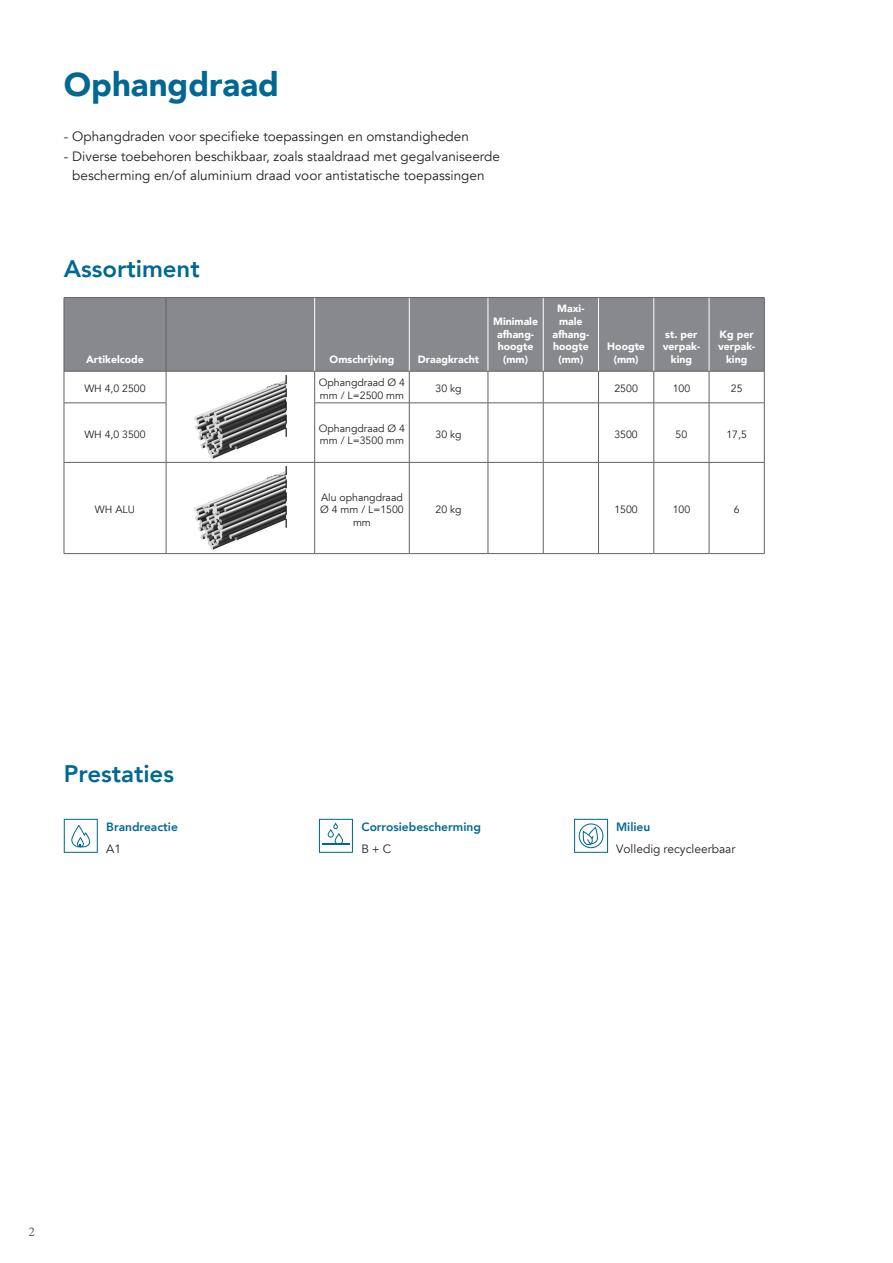
<style>
.page{position:relative;width:893px;height:1263px;background:#fff}
.page>*{position:absolute;margin:0;border:0;box-sizing:border-box;transform-origin:0 0}
.t1{font:900 33px "Avenir";color:#006893}
.t2{font:800 24px "Avenir";color:#006893}
.t3{font:13.5px/19.5px "Avenir";color:#231f20;text-align:center}
.t4{font:13.5px "Minion Pro";color:#636366}
.t5{font:800 12px "Avenir";color:#006893}
.t6{font:12px "Avenir";color:#231f20}
.t7{font:10.5px/12.6px "Avenir";color:#231f20}
.t8{font:900 10.5px/12.6px "Avenir";color:#fff;text-align:center}
</style>
<div class="page">
<div style="left:65px;top:298px;width:699px;height:73px;background:#87898c"></div>
<hr style="left:64px;top:371px;width:1px;height:32px;background:#636366">
<hr style="left:64px;top:403px;width:1px;height:59px;background:#636366">
<hr style="left:64px;top:463px;width:1px;height:90px;background:#636366">
<hr style="left:166px;top:371px;width:1px;height:32px;background:#636366">
<hr style="left:166px;top:403px;width:1px;height:59px;background:#636366">
<hr style="left:166px;top:463px;width:1px;height:90px;background:#636366">
<hr style="left:314px;top:371px;width:1px;height:32px;background:#636366">
<hr style="left:314px;top:403px;width:1px;height:59px;background:#636366">
<hr style="left:314px;top:463px;width:1px;height:90px;background:#636366">
<hr style="left:409px;top:371px;width:1px;height:32px;background:#636366">
<hr style="left:409px;top:403px;width:1px;height:59px;background:#636366">
<hr style="left:409px;top:463px;width:1px;height:90px;background:#636366">
<hr style="left:488px;top:371px;width:1px;height:32px;background:#636366">
<hr style="left:543px;top:371px;width:1px;height:32px;background:#636366">
<hr style="left:598px;top:371px;width:1px;height:32px;background:#636366">
<hr style="left:653px;top:371px;width:1px;height:32px;background:#636366">
<hr style="left:709px;top:371px;width:1px;height:32px;background:#636366">
<hr style="left:764px;top:371px;width:1px;height:32px;background:#636366">
<hr style="left:488px;top:403px;width:1px;height:59px;background:#636366">
<hr style="left:543px;top:403px;width:1px;height:59px;background:#636366">
<hr style="left:598px;top:403px;width:1px;height:59px;background:#636366">
<hr style="left:653px;top:403px;width:1px;height:59px;background:#636366">
<hr style="left:709px;top:403px;width:1px;height:59px;background:#636366">
<hr style="left:764px;top:403px;width:1px;height:59px;background:#636366">
<hr style="left:488px;top:463px;width:1px;height:90px;background:#636366">
<hr style="left:543px;top:463px;width:1px;height:90px;background:#636366">
<hr style="left:598px;top:463px;width:1px;height:90px;background:#636366">
<hr style="left:653px;top:463px;width:1px;height:90px;background:#636366">
<hr style="left:709px;top:463px;width:1px;height:90px;background:#636366">
<hr style="left:764px;top:463px;width:1px;height:90px;background:#636366">
<hr style="left:314px;top:298px;width:1px;height:73px;background:#fff">
<hr style="left:409px;top:298px;width:1px;height:73px;background:#fff">
<hr style="left:488px;top:298px;width:1px;height:73px;background:#fff">
<hr style="left:543px;top:298px;width:1px;height:73px;background:#fff">
<hr style="left:598px;top:298px;width:1px;height:73px;background:#fff">
<hr style="left:653px;top:298px;width:1px;height:73px;background:#fff">
<hr style="left:64px;top:553px;width:102px;height:1px;background:#636366">
<hr style="left:166px;top:553px;width:149px;height:1px;background:#636366">
<hr style="left:315px;top:553px;width:94px;height:1px;background:#636366">
<hr style="left:409px;top:553px;width:79px;height:1px;background:#636366">
<hr style="left:488px;top:553px;width:55px;height:1px;background:#636366">
<hr style="left:543px;top:553px;width:55px;height:1px;background:#636366">
<hr style="left:598px;top:553px;width:56px;height:1px;background:#636366">
<hr style="left:654px;top:553px;width:55px;height:1px;background:#636366">
<hr style="left:709px;top:553px;width:55px;height:1px;background:#636366">
<hr style="left:166px;top:298px;width:1px;height:73px;background:#636366">
<hr style="left:64px;top:297px;width:102px;height:1px;background:#636366">
<hr style="left:64px;top:298px;width:1px;height:73px;background:#636366">
<hr style="left:166px;top:297px;width:149px;height:1px;background:#636366">
<hr style="left:315px;top:297px;width:94px;height:1px;background:#636366">
<hr style="left:409px;top:297px;width:79px;height:1px;background:#636366">
<hr style="left:488px;top:297px;width:55px;height:1px;background:#636366">
<hr style="left:543px;top:297px;width:55px;height:1px;background:#636366">
<hr style="left:598px;top:297px;width:56px;height:1px;background:#636366">
<hr style="left:654px;top:297px;width:55px;height:1px;background:#636366">
<hr style="left:709px;top:297px;width:55px;height:1px;background:#636366">
<hr style="left:764px;top:298px;width:1px;height:73px;background:#636366">
<hr style="left:709px;top:298px;width:1px;height:73px;background:#fff">
<hr style="left:64px;top:371px;width:102px;height:1px;background:#636366">
<hr style="left:166px;top:371px;width:149px;height:1px;background:#636366">
<hr style="left:315px;top:371px;width:94px;height:1px;background:#636366">
<hr style="left:409px;top:371px;width:79px;height:1px;background:#636366">
<hr style="left:488px;top:371px;width:55px;height:1px;background:#636366">
<hr style="left:543px;top:371px;width:55px;height:1px;background:#636366">
<hr style="left:598px;top:371px;width:56px;height:1px;background:#636366">
<hr style="left:654px;top:371px;width:55px;height:1px;background:#636366">
<hr style="left:709px;top:371px;width:55px;height:1px;background:#636366">
<hr style="left:64px;top:403px;width:102px;height:1px;background:#636366">
<hr style="left:314px;top:403px;width:95px;height:1px;background:#636366">
<hr style="left:409px;top:403px;width:79px;height:1px;background:#636366">
<hr style="left:488px;top:403px;width:55px;height:1px;background:#636366">
<hr style="left:543px;top:403px;width:55px;height:1px;background:#636366">
<hr style="left:598px;top:403px;width:56px;height:1px;background:#636366">
<hr style="left:654px;top:403px;width:55px;height:1px;background:#636366">
<hr style="left:709px;top:403px;width:55px;height:1px;background:#636366">
<hr style="left:64px;top:462px;width:102px;height:1px;background:#636366">
<hr style="left:166px;top:462px;width:149px;height:1px;background:#636366">
<hr style="left:315px;top:462px;width:94px;height:1px;background:#636366">
<hr style="left:409px;top:462px;width:79px;height:1px;background:#636366">
<hr style="left:488px;top:462px;width:55px;height:1px;background:#636366">
<hr style="left:543px;top:462px;width:55px;height:1px;background:#636366">
<hr style="left:598px;top:462px;width:56px;height:1px;background:#636366">
<hr style="left:654px;top:462px;width:55px;height:1px;background:#636366">
<hr style="left:709px;top:462px;width:55px;height:1px;background:#636366">
<img style="left:194px;top:375px;width:93px;height:83px">
<img style="left:194px;top:467px;width:93px;height:82px">
<svg style="left:64px;top:819px;width:34px;height:34px"></svg>
<svg style="left:319px;top:819px;width:34px;height:34px"></svg>
<svg style="left:574px;top:819px;width:34px;height:34px"></svg>
<h1 class="t1" style="left:64px;top:56px;width:217px">Ophangdraad</h1>
<p class="t3" style="left:64px;top:127px;width:407px">- Ophangdraden voor specifieke toepassingen en omstandigheden</p>
<p class="t3" style="left:64px;top:147px;width:438px">- Diverse toebehoren beschikbaar, zoals staaldraad met gegalvaniseerde bescherming en/of aluminium draad voor antistatische toepassingen</p>
<h2 class="t2" style="left:64px;top:250px;width:137px">Assortiment</h2>
<p class="t8" style="left:86px;top:352px;width:59px">Artikelcode</p>
<p class="t8" style="left:330px;top:352px;width:66px">Omschrijving</p>
<p class="t8" style="left:418px;top:352px;width:63px">Draagkracht</p>
<p class="t8" style="left:493px;top:315px;width:46px">Minimale afhang&shy;hoogte (mm)</p>
<p class="t8" style="left:552px;top:302px;width:38px">Maxi&shy;male afhang&shy;hoogte (mm)</p>
<p class="t8" style="left:607px;top:340px;width:39px">Hoogte (mm)</p>
<p class="t8" style="left:663px;top:327px;width:39px">st. per verpak&shy;king</p>
<p class="t8" style="left:718px;top:327px;width:39px">Kg per verpak&shy;king</p>
<p class="t7" style="left:84px;top:383px;width:63px">WH 4,0 2500</p>
<p class="t7" style="left:319px;top:376px;width:88px">Ophangdraad Ø 4 mm / L=2500 mm</p>
<p class="t7" style="left:436px;top:383px;width:28px">30 kg</p>
<p class="t7" style="left:614px;top:383px;width:25px">2500</p>
<p class="t7" style="left:673px;top:383px;width:19px">100</p>
<p class="t7" style="left:731px;top:383px;width:13px">25</p>
<p class="t7" style="left:84px;top:428px;width:63px">WH 4,0 3500</p>
<p class="t7" style="left:319px;top:422px;width:88px">Ophangdraad Ø 4 mm / L=3500 mm</p>
<p class="t7" style="left:436px;top:428px;width:28px">30 kg</p>
<p class="t7" style="left:614px;top:428px;width:25px">3500</p>
<p class="t7" style="left:676px;top:428px;width:13px">50</p>
<p class="t7" style="left:726px;top:428px;width:22px">17,5</p>
<p class="t7" style="left:95px;top:503px;width:42px">WH ALU</p>
<h2 class="t2" style="left:64px;top:755px;width:112px">Prestaties</h2>
<p class="t5" style="left:106px;top:817px;width:73px">Brandreactie</p>
<p class="t6" style="left:106px;top:841px;width:16px">A1</p>
<p class="t7" style="left:320px;top:491px;width:85px;text-align:center">Alu ophangdraad<br>Ø 4 mm / L=1500 mm</p>
<p class="t7" style="left:436px;top:503px;width:28px">20 kg</p>
<p class="t7" style="left:614px;top:503px;width:25px">1500</p>
<p class="t7" style="left:673px;top:503px;width:19px">100</p>
<p class="t7" style="left:734px;top:503px;width:7px">6</p>
<p class="t5" style="left:361px;top:817px;width:121px">Corrosiebescherming</p>
<p class="t6" style="left:361px;top:842px;width:31px">B + C</p>
<p class="t5" style="left:616px;top:817px;width:36px">Milieu</p>
<p class="t6" style="left:616px;top:841px;width:121px">Volledig recycleerbaar</p>
<p class="t4" style="left:29px;top:1223px;width:8px">2</p>
</div>
